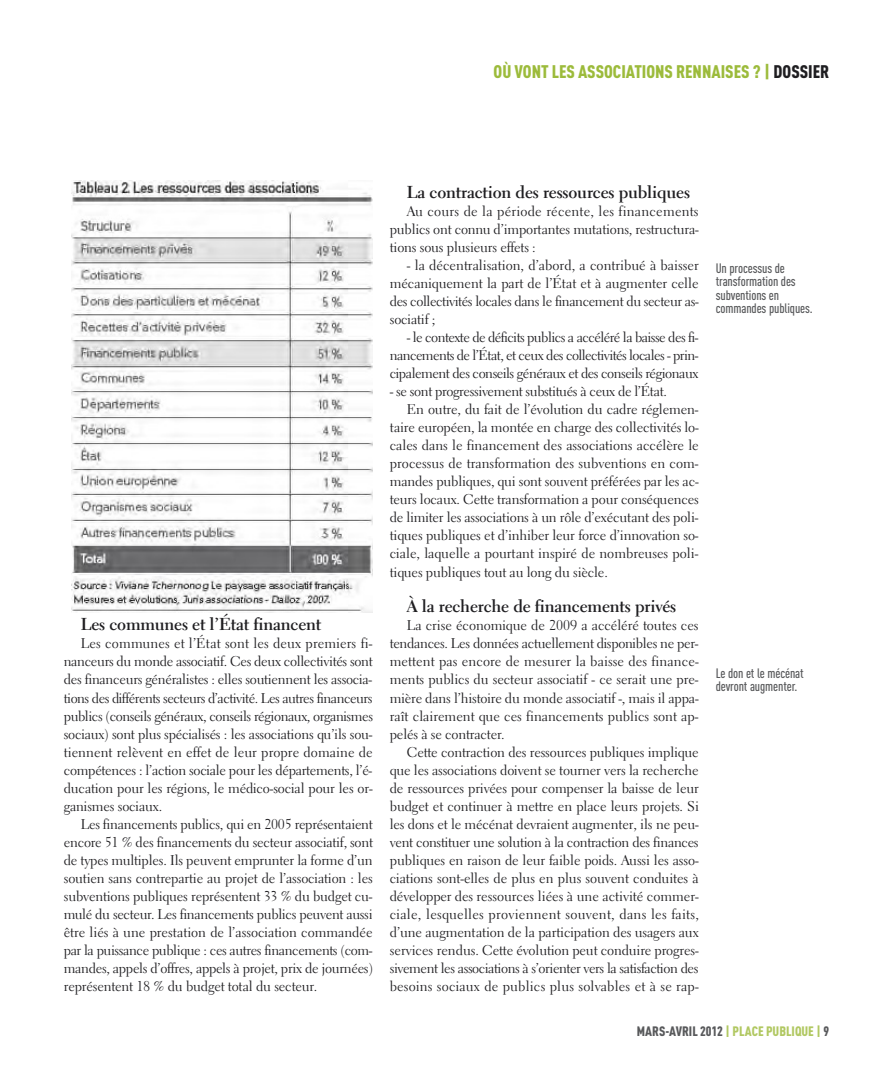
<style>
.page{position:relative;width:893px;height:1085px;background:#fff}
.page>*{position:absolute;margin:0;border:0;box-sizing:border-box;transform-origin:0 0}
.t1{font:900 18px "DIN Cond";color:#9cbb3b}
.t2{font:700 17.25px "Electra LT";letter-spacing:-.01em;color:#1f1e21}
.t3{font:14.1px/18px "Electra LT";letter-spacing:-.01em;color:#1f1e21;text-align:justify}
.t4{font:500 13.5px/13.5px "DIN Cond";letter-spacing:-.01em;color:#58595b}
.t5{font:900 13.5px "DIN Cond";color:#58595b}
.s1{color:#1f1e21}
.s2{color:#b1c862}
</style>
<div class="page">
<img style="left:71px;top:180px;width:302px;height:432px">
<p class="t1" style="left:494px;top:60px;width:337px">OÙ VONT LES ASSOCIATIONS RENNAISES ? | <span class="s1">DOSSIER</span></p>
<p class="t2" style="left:81px;top:617px;width:242px">Les communes et l’État financent</p>
<p class="t3" style="left:64px;top:636px;width:311px;text-indent:17px">Les communes et l’État sont les deux premiers fi&shy;nanceurs du monde associatif. Ces deux collectivités sont des financeurs généralistes : elles soutiennent les associa&shy;tions des différents secteurs d’activité. Les autres financeurs publics (conseils généraux, conseils régionaux, organismes sociaux) sont plus spécialisés : les associations qu’ils sou&shy;tiennent relèvent en effet de leur propre domaine de compétences : l’action sociale pour les départements, l’é&shy;ducation pour les régions, le médico-social pour les or&shy;ganismes sociaux.</p>
<p class="t3" style="left:64px;top:816px;width:311px;text-indent:17px">Les financements publics, qui en 2005 représentaient encore 51 % des financements du secteur associatif, sont de types multiples. Ils peuvent emprunter la forme d’un soutien sans contrepartie au projet de l’association : les subventions publiques représentent 33 % du budget cu&shy;mulé du secteur. Les financements publics peuvent aussi être liés à une prestation de l’association commandée par la puissance publique : ces autres financements (com&shy;mandes, appels d’offres, appels à projet, prix de journées) représentent 18 % du budget total du secteur.</p>
<p class="t2" style="left:407px;top:185px;width:285px">La contraction des ressources publiques</p>
<p class="t3" style="left:390px;top:204px;width:310px;text-indent:17px">Au cours de la période récente, les financements publics ont connu d’importantes mutations, restructura&shy;tions sous plusieurs effets :</p>
<p class="t3" style="left:390px;top:258px;width:311px;text-indent:17px">- la décentralisation, d’abord, a contribué à baisser mécaniquement la part de l’État et à augmenter celle des collectivités locales dans le financement du secteur as&shy;sociatif ;</p>
<p class="t3" style="left:390px;top:330px;width:310px;text-indent:17px">- le contexte de déficits publics a accéléré la baisse des fi&shy;nancements de l’État, et ceux des collectivités locales - prin&shy;cipalement des conseils généraux et des conseils régionaux</p>
<p class="t3" style="left:390px;top:384px;width:279px">- se sont progressivement substitués à ceux de l’État.</p>
<p class="t3" style="left:407px;top:402px;width:293px">En outre, du fait de l’évolution du cadre réglemen-</p>
<p class="t3" style="left:390px;top:420px;width:311px">taire européen, la montée en charge des collectivités lo-</p>
<p class="t3" style="left:390px;top:438px;width:311px">cales dans le financement des associations accélère le</p>
<p class="t3" style="left:390px;top:456px;width:310px">processus de transformation des subventions en com-</p>
<p class="t3" style="left:390px;top:474px;width:310px">mandes publiques, qui sont souvent préférées par les ac-</p>
<p class="t3" style="left:390px;top:492px;width:311px">teurs locaux. Cette transformation a pour conséquences</p>
<p class="t3" style="left:390px;top:510px;width:310px">de limiter les associations à un rôle d’exécutant des poli-</p>
<p class="t3" style="left:390px;top:528px;width:310px">tiques publiques et d’inhiber leur force d’innovation so-</p>
<p class="t3" style="left:390px;top:546px;width:310px">ciale, laquelle a pourtant inspiré de nombreuses poli-</p>
<p class="t3" style="left:390px;top:564px;width:220px">tiques publiques tout au long du siècle.</p>
<p class="t2" style="left:407px;top:599px;width:271px">À la recherche de financements privés</p>
<p class="t3" style="left:390px;top:618px;width:310px;text-indent:17px">La crise économique de 2009 a accéléré toutes ces tendances. Les données actuellement disponibles ne per&shy;mettent pas encore de mesurer la baisse des finance&shy;ments publics du secteur associatif - ce serait une pre&shy;mière dans l’histoire du monde associatif -, mais il appa&shy;raît clairement que ces financements publics sont ap&shy;pelés à se contracter.</p>
<p class="t3" style="left:390px;top:744px;width:311px;text-indent:17px">Cette contraction des ressources publiques implique que les associations doivent se tourner vers la recherche de ressources privées pour compenser la baisse de leur budget et continuer à mettre en place leurs projets. Si les dons et le mécénat devraient augmenter, ils ne peu&shy;vent constituer une solution à la contraction des finances publiques en raison de leur faible poids. Aussi les asso&shy;ciations sont-elles de plus en plus souvent conduites à développer des ressources liées à une activité commer&shy;ciale, lesquelles proviennent souvent, dans les faits, d’une augmentation de la participation des usagers aux services rendus. Cette évolution peut conduire progres&shy;sivement les associations à s’orienter vers la satisfaction des besoins sociaux de publics plus solvables et à se rap-</p>
<p class="t4" style="left:716px;top:260px;width:98px">Un processus de transformation des subventions en commandes publiques.</p>
<p class="t4" style="left:716px;top:665px;width:89px">Le don et le mécénat devront augmenter.</p>
<p class="t5" style="left:637px;top:1022px;width:194px">MARS-AVRIL 2012 <span class="s2">| PLACE PUBLIQUE |</span> 9</p>
</div>
